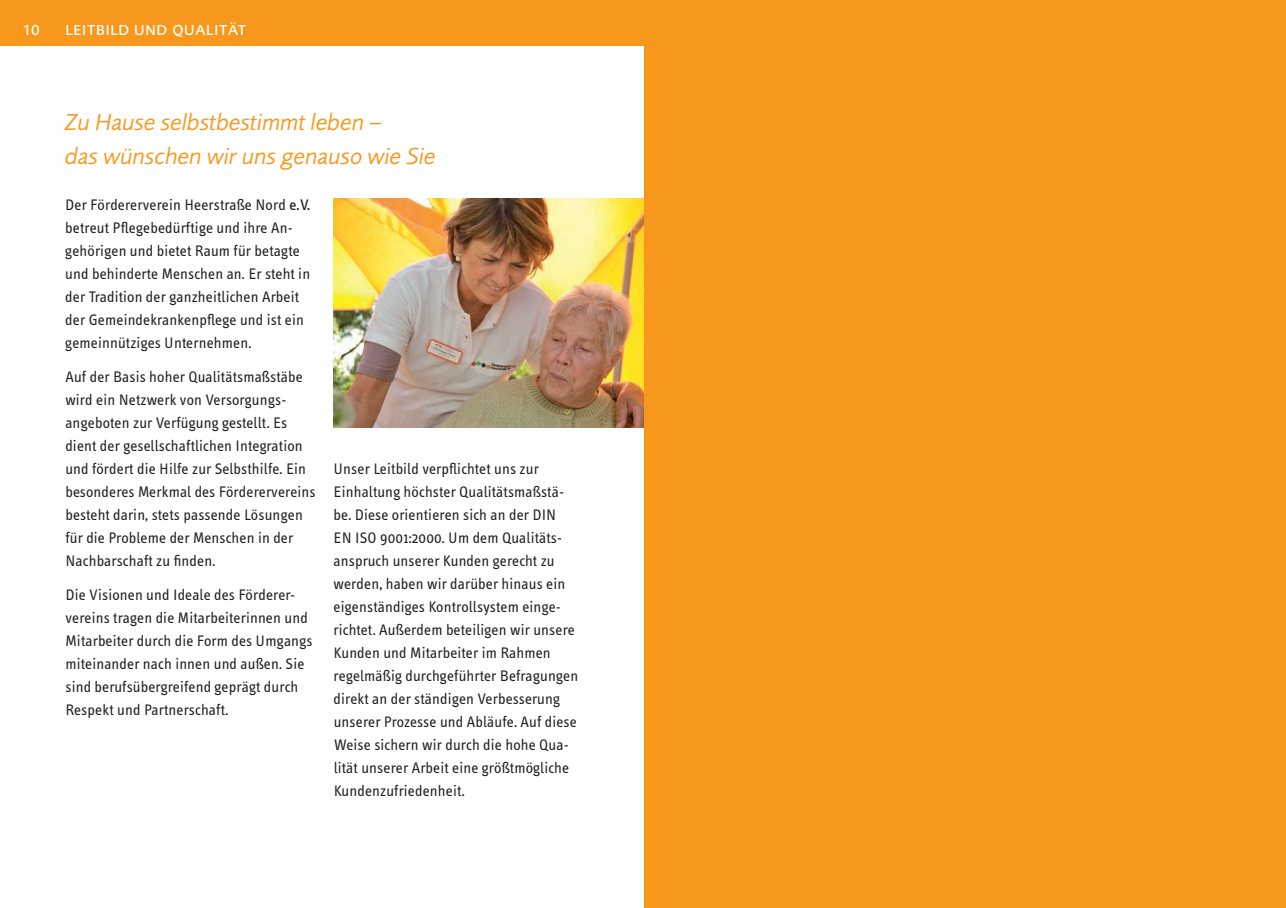
<style>
.page{position:relative;width:1286px;height:908px;background:#fff}
.page>*{position:absolute;margin:0;border:0;box-sizing:border-box;transform-origin:0 0}
.t1{font:italic 24px/34.5px "Foundry Sans";color:#f7981d}
.t2{font:15.75px/23px "Info Text";letter-spacing:.01em;color:#231f20}
.t3{font:500 15px "Foundry Sans";letter-spacing:.05em;color:#fff}
.s1{font-style:inherit}
</style>
<div class="page">
<div style="left:644px;top:0;width:641px;height:908px;background:#f7981d"></div>
<div style="left:0;top:0;width:644px;height:46px;background:#f7981d"></div>
<img style="left:333px;top:198px;width:311px;height:230px">
<p class="t3" style="left:23px;top:24px;width:18px">10</p>
<p class="t3" style="left:66px;top:24px;width:182px">LEITBILD UND QUALITÄT</p>
<h1 class="t1" style="left:65px;top:106px;width:372px">Zu Hause selbstbestimmt leben –<br>das wünschen wir uns genauso wie Sie</h1>
<p class="t2" style="left:65px;top:194px;width:246px">Der Fördererverein Heerstraße Nord <span class="s1">e.V. </span>betreut Pflegebedürftige und ihre An&shy;gehörigen und bietet Raum für betagte und behinderte Menschen an. Er steht in der Tradition der ganzheitlichen Arbeit der Gemeindekrankenpflege und ist ein gemeinnütziges Unternehmen.</p>
<p class="t2" style="left:65px;top:366px;width:252px">Auf der Basis hoher Qualitätsmaßstäbe wird ein Netzwerk von Versorgungs&shy;angeboten zur Verfügung gestellt. Es dient der gesellschaftlichen Integration und fördert die Hilfe zur Selbsthilfe. Ein besonderes Merkmal des Förderervereins besteht darin, stets passende Lösungen für die Probleme der Menschen in der Nachbarschaft zu finden.</p>
<p class="t2" style="left:65px;top:584px;width:249px">Die Visionen und Ideale des Förderer&shy;vereins tragen die Mitarbeiterinnen und Mitarbeiter durch die Form des Umgangs miteinander nach innen und außen. Sie sind berufsübergreifend geprägt durch Respekt und Partnerschaft.</p>
<p class="t2" style="left:333px;top:458px;width:246px">Unser Leitbild verpflichtet uns zur Einhaltung höchster Qualitätsmaßstä&shy;be. Diese orientieren sich an der DIN<br>EN ISO 9001:2000. Um dem Qualitäts&shy;anspruch unserer Kunden gerecht zu werden, haben wir darüber hinaus ein eigenständiges Kontrollsystem einge&shy;richtet. Außerdem beteiligen wir unsere Kunden und Mitarbeiter im Rahmen regelmäßig durchgeführter Befragungen direkt an der ständigen Verbesserung unserer Prozesse und Abläufe. Auf diese Weise sichern wir durch die hohe Qua&shy;lität unserer Arbeit eine größtmögliche Kundenzufriedenheit.</p>
</div>
